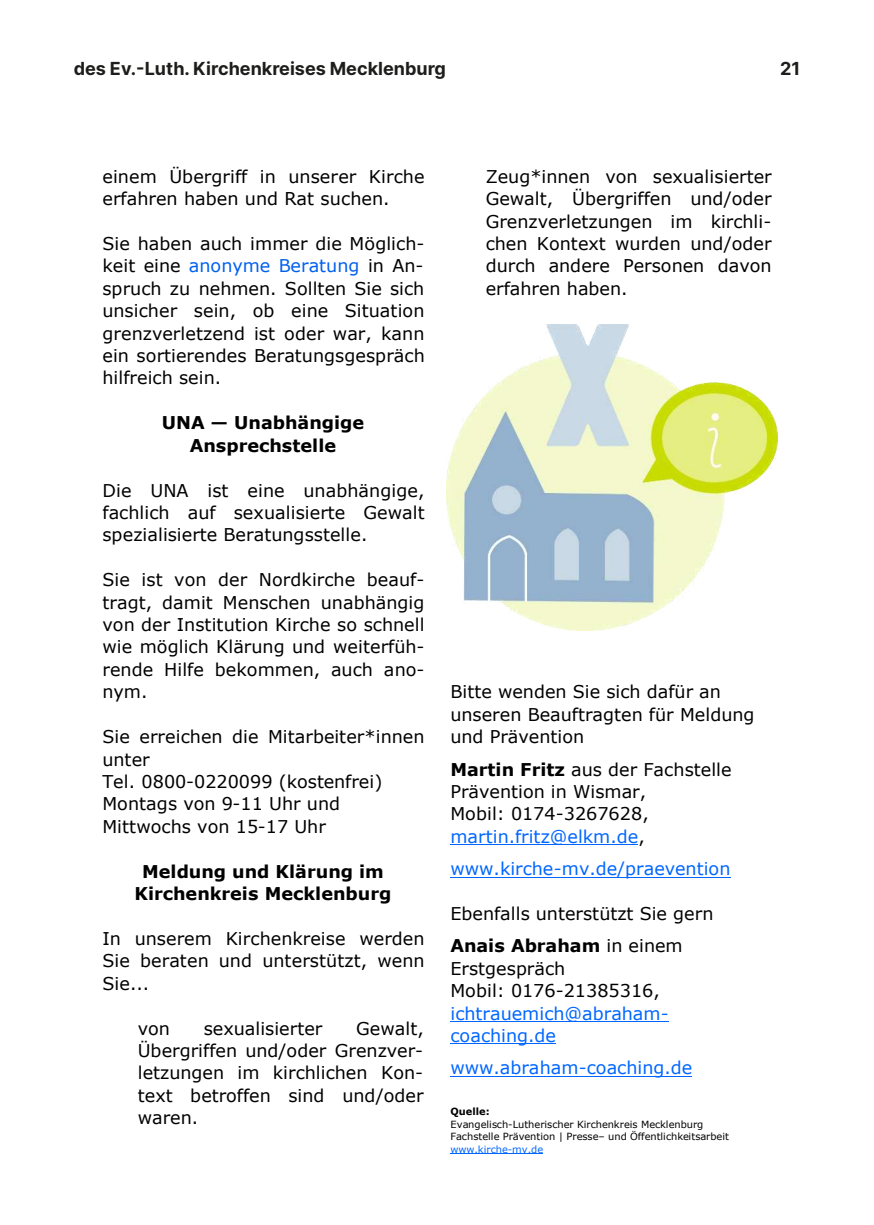
<style>
.page{position:relative;width:874px;height:1225px;background:#fff}
.page>*{position:absolute;margin:0;border:0;box-sizing:border-box;transform-origin:0 0}
.t1{font:17.6px/22.4px "Verdana";color:#000}
.t2{font:17.6px/22.2px "Verdana";color:#06f}
.t3{font:700 17.6px/22.6px "Verdana";color:#000;text-align:center}
.t4{font:9.8px/12.4px "Verdana";color:#000}
.t5{font:9.8px "Verdana";color:#06f}
.t6{font:700 9.8px "Verdana";color:#000}
.t7{font:700 6.4px "Inter";color:#1d1d1b}
.s1{color:#0060ee}
.s2{font-weight:700}
.s3{color:#06f}
</style>
<div class="page">
<hr style="left:450px;top:844px;width:188px;height:1px;background:#06f">
<hr style="left:450px;top:876px;width:280px;height:1px;background:#06f">
<hr style="left:450px;top:1021px;width:218px;height:1px;background:#06f">
<hr style="left:450px;top:1043px;width:106px;height:1px;background:#06f">
<hr style="left:450px;top:1076px;width:242px;height:1px;background:#06f">
<hr style="left:450px;top:1153px;width:92px;height:1px;background:#06f">
<img style="left:446px;top:325px;width:330px;height:306px">
<p class="t7" style="left:74px;top:69px;width:373px">des Ev.-Luth. Kirchenkreises Mecklenburg</p>
<p class="t7" style="left:779px;top:69px;width:22px">21</p>
<p class="t1" style="left:102px;top:165px;width:323px">einem Übergriff in unserer Kirche erfahren haben und Rat suchen.</p>
<p class="t1" style="left:102px;top:232px;width:324px;text-align:justify">Sie haben auch immer die Möglich&shy;keit eine <span class="s1">anonyme Beratung</span> in An&shy;spruch zu nehmen. Sollten Sie sich unsicher sein, ob eine Situation grenzverletzend ist oder war, kann ein sortierendes Beratungsgespräch hilfreich sein.</p>
<p class="t3" style="left:162px;top:411px;width:204px">UNA — Unabhängige<br>Ansprechstelle</p>
<p class="t1" style="left:102px;top:479px;width:323px;text-align:justify">Die UNA ist eine unabhängige, fachlich auf sexualisierte Gewalt spezialisierte Beratungsstelle.</p>
<p class="t1" style="left:102px;top:568px;width:323px;text-align:justify">Sie ist von der Nordkirche beauf&shy;tragt, damit Menschen unabhängig von der Institution Kirche so schnell wie möglich Klärung und weiterfüh&shy;rende Hilfe bekommen, auch ano&shy;nym.</p>
<p class="t1" style="left:102px;top:725px;width:323px">Sie erreichen die Mitarbeiter*innen unter<br>Tel. 0800-0220099 (kostenfrei)<br>Montags von 9-11 Uhr und<br>Mittwochs von 15-17 Uhr</p>
<p class="t3" style="left:134px;top:860px;width:258px">Meldung und Klärung im<br>Kirchenkreis Mecklenburg</p>
<p class="t1" style="left:102px;top:927px;width:323px;text-align:justify">In unserem Kirchenkreise werden Sie beraten und unterstützt, wenn Sie...</p>
<p class="t1" style="left:138px;top:1016px;width:34px">von</p>
<p class="t1" style="left:204px;top:1016px;width:120px">sexualisierter</p>
<p class="t1" style="left:138px;top:1016px;width:287px;text-align:justify;text-indent:218px">Gewalt, Übergriffen und/oder Grenzver&shy;letzungen im kirchlichen Kon&shy;text betroffen sind und/oder waren.</p>
<p class="t1" style="left:485px;top:165px;width:287px;text-align:justify">Zeug*innen von sexualisierter Gewalt, Übergriffen und/oder Grenzverletzungen im kirchli&shy;chen Kontext wurden und/oder durch andere Personen davon erfahren haben.</p>
<p class="t1" style="left:450px;top:680px;width:305px">Bitte wenden Sie sich dafür an unseren Beauftragten für Meldung und Prävention</p>
<p class="t1" style="left:450px;top:758px;width:282px"><span class="s2">Martin Fritz</span> aus der Fachstelle<br>Prävention in Wismar,<br>Mobil: 0174-3267628, <span class="s3">martin.fritz@elkm.de</span>,</p>
<p class="t2" style="left:450px;top:857px;width:281px">www.kirche-mv.de/praevention</p>
<p class="t1" style="left:450px;top:897px;width:264px;line-height:32.4px">Ebenfalls unterstützt Sie gern<br><span class="s2">Anais Abraham</span> in einem</p>
<p class="t1" style="left:450px;top:957px;width:211px">Erstgespräch<br>Mobil: 0176-21385316,</p>
<p class="t2" style="left:450px;top:1002px;width:220px">ichtrauemich@abraham&shy;coaching.de</p>
<p class="t2" style="left:450px;top:1056px;width:243px">www.abraham-coaching.de</p>
<p class="t6" style="left:450px;top:1104px;width:41px">Quelle:</p>
<p class="t4" style="left:450px;top:1117px;width:280px">Evangelisch-Lutherischer Kirchenkreis Mecklenburg<br>Fachstelle Prävention | Presse– und Öffentlichkeitsarbeit</p>
<p class="t5" style="left:450px;top:1142px;width:94px">www.kirche-mv.de</p>
</div>
